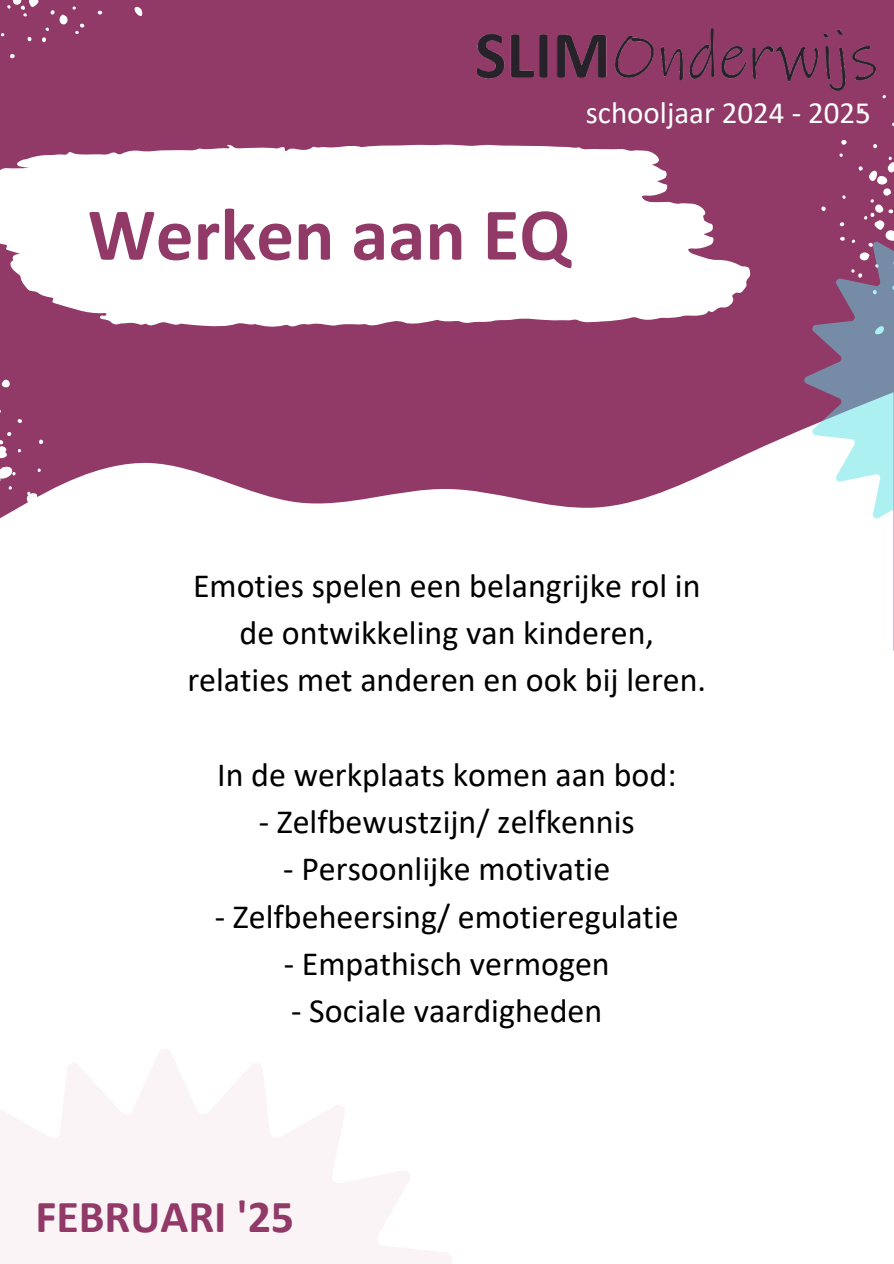
<style>
.page{position:relative;width:894px;height:1264px;background:#fff}
.page>*{position:absolute;margin:0;border:0;box-sizing:border-box;transform-origin:0 0}
.t1{font:700 75px "Calibri";color:#913967}
.t2{font:700 45.9px "Calibri";color:#913967}
.t3{font:33.9px "Calibri";color:#000}
.t4{font:30.9px "Calibri";color:#fff}
</style>
<div class="page">
<div style="left:0;top:0;width:893px;height:1263px;background:#913967"></div>
<div style="left:0;top:658px;width:893px;height:605px;background:#fff"></div>
<svg style="left:0;top:428px;width:893px;height:230px;fill:#fff"></svg>
<svg style="left:1px;top:0;width:142px;height:59px"></svg>
<img style="left:478px;top:28px;width:393px;height:54px">
<svg style="left:0;top:1048px;width:466px;height:215px;fill:#faf4f6"></svg>
<svg style="left:0;top:379px;width:44px;height:242px"></svg>
<svg style="left:804px;top:58px;width:89px;height:492px"></svg>
<svg style="left:0;top:144px;width:667px;height:106px;fill:#fff"></svg>
<svg style="left:8px;top:183px;width:743px;height:144px;fill:#fff"></svg>
<p class="t4" style="left:585px;top:100px;width:286px">schooljaar 2024 - 2025</p>
<p class="t1" style="left:88px;top:203px;width:484px">Werken aan EQ</p>
<p class="t3" style="left:193px;top:571px;width:509px">Emoties spelen een belangrijke rol in</p>
<p class="t3" style="left:239px;top:618px;width:416px">de ontwikkeling van kinderen,</p>
<p class="t3" style="left:187px;top:666px;width:520px">relaties met anderen en ook bij leren.</p>
<h1 class="t3" style="left:217px;top:760px;width:460px">In de werkplaats komen aan bod:</h1>
<p class="t3" style="left:258px;top:807px;width:377px">- Zelfbewustzijn/ zelfkennis</p>
<p class="t3" style="left:283px;top:855px;width:328px">- Persoonlijke motivatie</p>
<p class="t3" style="left:215px;top:902px;width:465px">- Zelfbeheersing/ emotieregulatie</p>
<p class="t3" style="left:284px;top:949px;width:327px">- Empathisch vermogen</p>
<p class="t3" style="left:291px;top:996px;width:312px">- Sociale vaardigheden</p>
<p class="t2" style="left:35px;top:1197px;width:260px">FEBRUARI '25</p>
</div>
